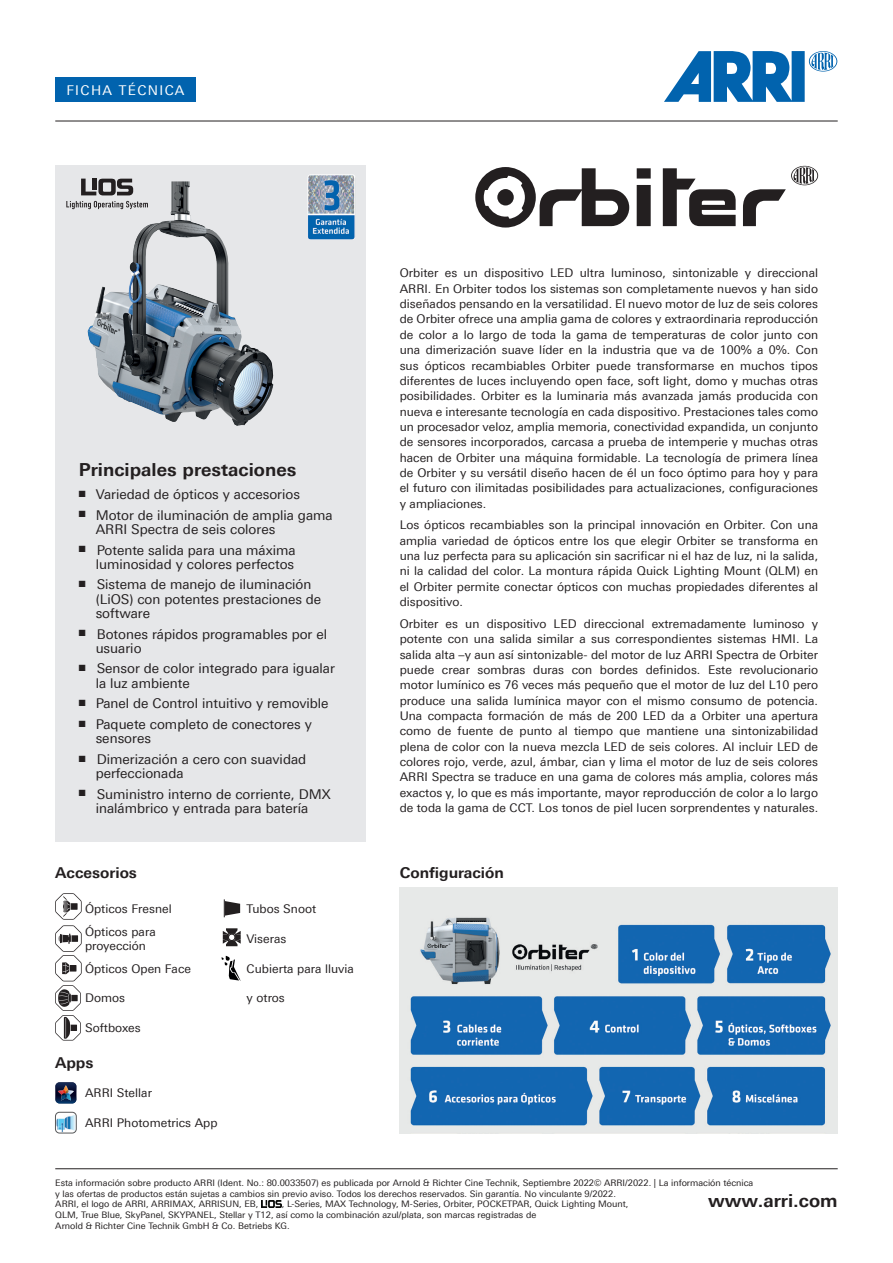
<style>
.page{position:relative;width:893px;height:1263px;background:#fff}
.page>*{position:absolute;margin:0;border:0;box-sizing:border-box;transform-origin:0 0}
.t1{font:700 18px "Linotype Univers 630";letter-spacing:.005em;color:#231f20}
.t2{font:700 15px "Linotype Univers 630";color:#231f20}
.t3{font:13.5px/14.2px "Linotype Univers 430";color:#231f20}
.t4{font:13.5px "Linotype Univers 430";letter-spacing:.1em;color:#fff}
.t5{font:12px/15.3px "Linotype Univers 430";letter-spacing:.005em;color:#231f20;text-align:justify}
.t6{font:9px/10.8px "Linotype Univers 430";color:#231f20}
</style>
<div class="page">
<hr style="left:55px;top:121px;width:783px;height:1px;background:#231f20">
<svg style="left:664px;top:51px;width:173px;height:51px"></svg>
<div style="left:55px;top:78px;width:141px;height:24px;background:#0163ae"></div>
<hr style="left:55px;top:1168px;width:783px;height:1px;background:#231f20">
<img style="left:261px;top:1201px;width:21px;height:6px">
<div style="left:55px;top:166px;width:311px;height:676px;background:#e6e7e9"></div>
<svg style="left:55px;top:1082px;width:21px;height:21px"></svg>
<img style="left:55px;top:1112px;width:21px;height:21px">
<div style="left:55px;top:1112px;width:21px;height:21px;border:1px solid #57585a;border-radius:4px"></div>
<img style="left:307px;top:174px;width:48px;height:66px">
<svg style="left:475px;top:166px;width:343px;height:62px"></svg>
<img style="left:400px;top:887px;width:438px;height:247px">
<img style="left:87px;top:181px;width:187px;height:245px">
<svg style="left:81px;top:179px;width:52px;height:16px"></svg>
<svg style="left:66px;top:201px;width:82px;height:8px"></svg>
<svg style="left:55px;top:893px;width:27px;height:147px"></svg>
<svg style="left:223px;top:928px;width:18px;height:18px"></svg>
<svg style="left:224px;top:899px;width:16px;height:18px"></svg>
<svg style="left:222px;top:956px;width:19px;height:25px"></svg>
<p class="t4" style="left:66px;top:82px;width:120px">FICHA TÉCNICA</p>
<h1 class="t1" style="left:79px;top:459px;width:219px">Principales prestaciones</h1>
<p class="t3" style="left:79px;top:487px;width:223px">■ Variedad de ópticos y accesorios</p>
<p class="t3" style="left:96px;top:508px;width:239px;text-indent:-17px">■ Motor de iluminación de amplia gama<br>ARRI Spectra de seis colores</p>
<p class="t3" style="left:79px;top:543px;width:219px;text-align:right">■ Potente salida para una máxima luminosidad y colores perfectos</p>
<p class="t3" style="left:96px;top:577px;width:227px;text-indent:-17px">■ Sistema de manejo de iluminación (LiOS) con potentes prestaciones de software</p>
<p class="t3" style="left:96px;top:627px;width:233px;text-indent:-17px">■ Botones rápidos programables por el usuario</p>
<p class="t3" style="left:96px;top:661px;width:241px;text-indent:-17px">■ Sensor de color integrado para igualar la luz ambiente</p>
<p class="t3" style="left:79px;top:696px;width:251px">■ Panel de Control intuitivo y removible</p>
<p class="t3" style="left:96px;top:717px;width:218px;text-indent:-17px">■ Paquete completo de conectores y sensores</p>
<p class="t3" style="left:96px;top:752px;width:212px;text-indent:-17px">■ Dimerización a cero con suavidad perfeccionada</p>
<p class="t3" style="left:79px;top:787px;width:254px;text-align:center">■ Suministro interno de corriente, DMX inalámbrico y entrada para batería</p>
<p class="t5" style="left:400px;top:265px;width:420px">Orbiter es un dispositivo LED ultra luminoso, sintonizable y direccional ARRI. En Orbiter todos los sistemas son completamente nuevos y han sido diseñados pensando en la versatilidad. El nuevo motor de luz de seis colores de Orbiter ofrece una amplia gama de colores y extraordinaria reproducción de color a lo largo de toda la gama de temperaturas de color junto con una dimerización suave líder en la industria que va de 100% a 0%. Con sus ópticos recambiables Orbiter puede transformarse en muchos tipos diferentes de luces incluyendo open face, soft light, domo y muchas otras posibilidades. Orbiter es la luminaria más avanzada jamás producida con nueva e interesante tecnología en cada dispositivo. Prestaciones tales como un procesador veloz, amplia memoria, conectividad expandida, un conjunto de sensores incorporados, carcasa a prueba de intemperie y muchas otras hacen de Orbiter una máquina formidable. La tecnología de primera línea de Orbiter y su versátil diseño hacen de él un foco óptimo para hoy y para el futuro con ilimitadas posibilidades para actualizaciones, configuraciones y ampliaciones.</p>
<p class="t5" style="left:400px;top:517px;width:420px">Los ópticos recambiables son la principal innovación en Orbiter. Con una amplia variedad de ópticos entre los que elegir Orbiter se transforma en una luz perfecta para su aplicación sin sacrificar ni el haz de luz, ni la salida, ni la calidad del color. La montura rápida Quick Lighting Mount (QLM) en el Orbiter permite conectar ópticos con muchas propiedades diferentes al dispositivo.</p>
<p class="t5" style="left:400px;top:616px;width:420px">Orbiter es un dispositivo LED direccional extremadamente luminoso y potente con una salida similar a sus correspondientes sistemas HMI. La salida alta –y aun así sintonizable- del motor de luz ARRI Spectra de Orbiter puede crear sombras duras con bordes definidos. Este revolucionario motor lumínico es 76 veces más pequeño que el motor de luz del L10 pero produce una salida lumínica mayor con el mismo consumo de potencia.<br>Una compacta formación de más de 200 LED da a Orbiter una apertura como de fuente de punto al tiempo que mantiene una sintonizabilidad plena de color con la nueva mezcla LED de seis colores. Al incluir LED de colores rojo, verde, azul, ámbar, cian y lima el motor de luz de seis colores ARRI Spectra se traduce en una gama de colores más amplia, colores más exactos y, lo que es más importante, mayor reproducción de color a lo largo de toda la gama de CCT. Los tonos de piel lucen sorprendentes y naturales.</p>
<p class="t2" style="left:55px;top:864px;width:83px">Accesorios</p>
<p class="t2" style="left:400px;top:864px;width:106px">Configuración</p>
<p class="t5" style="left:85px;top:897px;width:88px;line-height:22.6px">Ópticos Fresnel<br>Ópticos para</p>
<p class="t5" style="left:85px;top:934px;width:107px;line-height:22.6px">proyección<br>Ópticos Open Face</p>
<p class="t5" style="left:85px;top:990px;width:42px">Domos</p>
<p class="t5" style="left:85px;top:1020px;width:57px">Softboxes</p>
<p class="t5" style="left:247px;top:901px;width:71px">Tubos Snoot</p>
<p class="t5" style="left:247px;top:931px;width:41px">Viseras</p>
<p class="t5" style="left:247px;top:961px;width:109px">Cubierta para lluvia</p>
<p class="t5" style="left:247px;top:990px;width:40px">y otros</p>
<p class="t2" style="left:55px;top:1054px;width:40px">Apps</p>
<p class="t5" style="left:85px;top:1085px;width:68px">ARRI Stellar</p>
<p class="t5" style="left:85px;top:1115px;width:134px">ARRI Photometrics App</p>
<p class="t6" style="left:55px;top:1177px;width:700px">Esta información sobre producto ARRI (Ident. No.: 80.0033507) es publicada por Arnold &amp; Richter Cine Technik, Septiembre 2022© ARRI/2022. | La información técnica y las ofertas de productos están sujetas a cambios sin previo aviso. Todos los derechos reservados. Sin garantía. No vinculante 9/2022.<br>ARRI, el logo de ARRI, ARRIMAX, ARRISUN, EB,</p>
<h1 class="t1" style="left:708px;top:1190px;width:131px">www.arri.com</h1>
<p class="t6" style="left:55px;top:1199px;width:575px;text-indent:227px">, L-Series, MAX Technology, M-Series, Orbiter, POCKETPAR, Quick Lighting Mount,<br>QLM, True Blue, SkyPanel, SKYPANEL, Stellar y T12, así como la combinación azul/plata, son marcas registradas de<br>Arnold &amp; Richter Cine Technik GmbH &amp; Co. Betriebs KG.</p>
</div>
